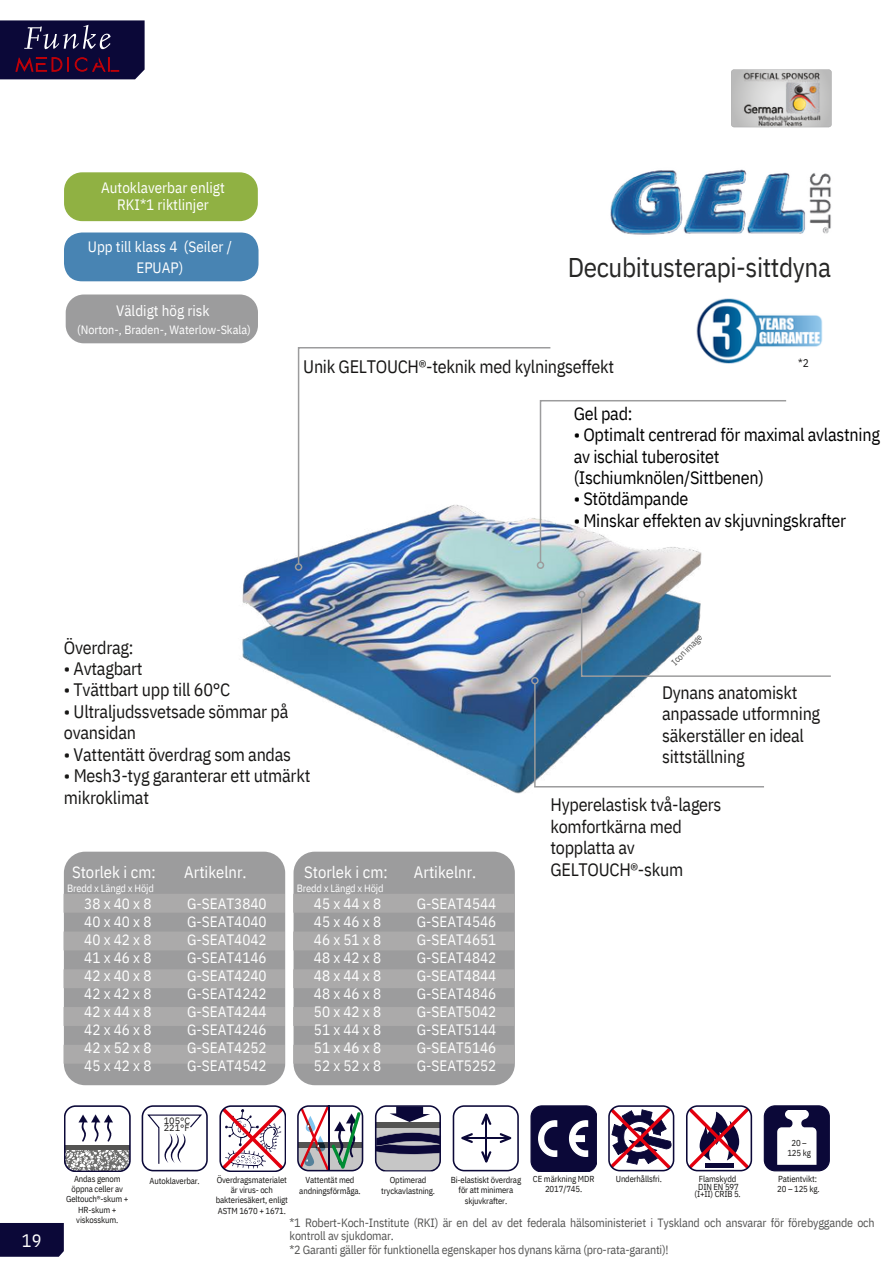
<style>
.page{position:relative;width:894px;height:1264px;background:#fff}
.page>*{position:absolute;margin:0;border:0;box-sizing:border-box;transform-origin:0 0}
.t1{font:27px "IBM Plex Sans Cond";letter-spacing:-.015em;color:#272726}
.t2{font:18px/21.5px "IBM Plex Sans Cond";letter-spacing:-.015em;color:#171615}
.t3{font:18px/21.5px "IBM Plex Sans Cond";letter-spacing:-.015em;color:#000}
.t4{font:18px "IBM Plex Sans Cond";color:#fff}
.t5{font:16.5px "IBM Plex Sans Cond";color:#fff}
.t6{font:15px/18px "IBM Plex Sans Cond";color:#fff;text-align:justify}
.t7{font:12px/13.5px "IBM Plex Sans Cond";letter-spacing:-.015em;color:#545453}
.t8{font:12px "IBM Plex Sans Cond";color:#fff}
.t9{font:11.25px "IBM Plex Sans Cond";color:#171615}
.t10{font:10.5px "IBM Plex Sans Cond";letter-spacing:-.015em;color:#fff}
.t11{font:9.15px/6.8px "IBM Plex Sans";letter-spacing:-.005em;color:#171615}
.t12{font:9px "IBM Plex Sans Cond";color:#545453}
.t13{font:8.7px/10.2px "IBM Plex Sans Cond";letter-spacing:-.015em;color:#171615;text-align:center}
</style>
<div class="page">
<div style="left:0;top:1223px;width:64px;height:33px;background:#0b0838"></div>
<svg style="left:0;top:20px;width:144px;height:59px"></svg>
<img style="left:610px;top:169px;width:221px;height:66px">
<svg style="left:64px;top:1114px;width:64px;height:56px"></svg>
<hr style="left:65px;top:1145px;width:65px;height:4px;background:#545453">
<div style="left:64px;top:1105px;width:67px;height:67px;border:2px solid #0b0838;border-radius:11px"></div>
<svg style="left:142px;top:1105px;width:66px;height:66px"></svg>
<div style="left:64px;top:172px;width:194px;height:49px;background:#90b143;border-radius:18px"></div>
<div style="left:64px;top:232px;width:194px;height:49px;background:#4884b3;border-radius:18px"></div>
<div style="left:64px;top:851px;width:221px;height:234px;background:#9c9c9d;border-radius:21px"></div>
<svg style="left:64px;top:894px;width:221px;height:169px"></svg>
<svg style="left:222px;top:1105px;width:64px;height:67px"></svg>
<div style="left:219px;top:1105px;width:67px;height:67px;border:2px solid #0b0838;border-radius:11px"></div>
<svg style="left:297px;top:1105px;width:66px;height:66px"></svg>
<svg style="left:375px;top:1105px;width:66px;height:66px"></svg>
<div style="left:293px;top:851px;width:221px;height:234px;background:#9c9c9d;border-radius:21px"></div>
<svg style="left:293px;top:893px;width:221px;height:170px"></svg>
<svg style="left:452px;top:1105px;width:66px;height:66px"></svg>
<div style="left:531px;top:1105px;width:65px;height:66px;background:#0b0838;border-radius:11px"></div>
<div style="left:530px;top:1105px;width:67px;height:67px;border:1px solid #0b0838;border-radius:11px"></div>
<svg style="left:538px;top:1120px;width:20px;height:37px"></svg>
<svg style="left:568px;top:1120px;width:21px;height:37px"></svg>
<svg style="left:608px;top:1105px;width:66px;height:66px"></svg>
<svg style="left:686px;top:1105px;width:66px;height:66px"></svg>
<svg style="left:763px;top:1105px;width:66px;height:66px"></svg>
<svg style="left:731px;top:69px;width:100px;height:58px"></svg>
<img style="left:742px;top:70px;width:77px;height:56px">
<img style="left:696px;top:298px;width:127px;height:66px">
<img style="left:242px;top:480px;width:467px;height:314px">
<svg style="left:298px;top:347px;width:252px;height:217px"></svg>
<svg style="left:295px;top:563px;width:7px;height:8px"></svg>
<svg style="left:536px;top:400px;width:249px;height:169px"></svg>
<svg style="left:531px;top:590px;width:299px;height:197px"></svg>
<div style="left:66px;top:294px;width:192px;height:49px;background:#9c9c9d;border-radius:18px"></div>
<p class="t6" style="left:101px;top:179px;width:125px;line-height:17px;text-align:center">Autoklaverbar enligt<br>RKI*1 riktlinjer</p>
<p class="t6" style="left:88px;top:236px;width:145px;line-height:20.2px;text-align:center">Upp till klass 4 (Seiler /<br>EPUAP)</p>
<p class="t6" style="left:116px;top:301px;width:95px">Väldigt hög risk</p>
<p class="t8" style="left:77px;top:321px;width:175px">(Norton-, Braden-, Waterlow-Skala)</p>
<h1 class="t1" style="left:567px;top:249px;width:265px">Decubitusterapi-sittdyna</h1>
<p class="t2" style="left:303px;top:356px;width:312px">Unik GELTOUCH®-teknik med kylningseffekt</p>
<p class="t9" style="left:798px;top:355px;width:12px">*2</p>
<p class="t3" style="left:573px;top:402px;width:60px">Gel pad:</p>
<p class="t3" style="left:573px;top:423px;width:307px">• Optimalt centrerad för maximal avlastning av ischial tuberositet (Ischiumknölen/Sittbenen)</p>
<p class="t3" style="left:573px;top:488px;width:116px">• Stötdämpande</p>
<p class="t3" style="left:573px;top:509px;width:274px">• Minskar effekten av skjuvningskrafter</p>
<p class="t4" style="left:22px;top:1228px;width:21px">19</p>
<p class="t2" style="left:64px;top:636px;width:71px">Överdrag:</p>
<p class="t2" style="left:64px;top:657px;width:80px">• Avtagbart</p>
<p class="t2" style="left:64px;top:679px;width:168px">• Tvättbart upp till 60°C</p>
<p class="t2" style="left:64px;top:700px;width:226px">• Ultraljudssvetsade sömmar på ovansidan</p>
<p class="t2" style="left:64px;top:743px;width:229px">• Vattentätt överdrag som andas</p>
<p class="t2" style="left:64px;top:764px;width:248px">• Mesh3-tyg garanterar ett utmärkt mikroklimat</p>
<p class="t5" style="left:72px;top:861px;width:85px">Storlek i cm:</p>
<p class="t5" style="left:184px;top:861px;width:64px">Artikelnr.</p>
<p class="t10" style="left:67px;top:881px;width:88px">Bredd x Längd x Höjd</p>
<p class="t5" style="left:304px;top:861px;width:85px">Storlek i cm:</p>
<p class="t10" style="left:297px;top:881px;width:88px">Bredd x Längd x Höjd</p>
<p class="t5" style="left:414px;top:861px;width:64px">Artikelnr.</p>
<p class="t6" style="left:84px;top:894px;width:69px">38x40x8<br>40x40x8<br>40x42x8<br>41x46x8<br>42x40x8<br>42x42x8<br>42x44x8<br>42x46x8<br>42x52x8<br>45x42x8</p>
<p class="t6" style="left:187px;top:894px;width:81px">G-SEAT3840<br>G-SEAT4040<br>G-SEAT4042<br>G-SEAT4146<br>G-SEAT4240<br>G-SEAT4242<br>G-SEAT4244<br>G-SEAT4246<br>G-SEAT4252<br>G-SEAT4542</p>
<p class="t6" style="left:314px;top:894px;width:69px">45x44x8<br>45x46x8<br>46x51x8<br>48x42x8<br>48x44x8<br>48x46x8<br>50x42x8<br>51x44x8<br>51x46x8<br>52x52x8</p>
<p class="t6" style="left:416px;top:894px;width:81px">G-SEAT4544<br>G-SEAT4546<br>G-SEAT4651<br>G-SEAT4842<br>G-SEAT4844<br>G-SEAT4846<br>G-SEAT5042<br>G-SEAT5144<br>G-SEAT5146<br>G-SEAT5252</p>
<p class="t11" style="left:164px;top:1116px;width:28px">105°C<br>221°F</p>
<p class="t12" style="left:668px;top:659px;width:41px;rotate:-46deg">Icon image</p>
<p class="t2" style="left:662px;top:681px;width:159px">Dynans anatomiskt anpassade utformning säkerställer en ideal sittställning</p>
<p class="t2" style="left:550px;top:794px;width:172px">Hyperelastisk två-lagers komfortkärna med topplatta av<br>GELTOUCH®-skum</p>
<p class="t13" style="left:787px;top:1137px;width:25px">20–<br>125 kg</p>
<p class="t13" style="left:533px;top:1173px;width:63px">CE märkning MDR<br>2017/745.</p>
<p class="t13" style="left:615px;top:1173px;width:48px">Underhållsfri.</p>
<p class="t13" style="left:694px;top:1174px;width:48px;line-height:7.9px">Flamskydd<br>DIN EN 597 (I+II) CRIB 5.</p>
<p class="t13" style="left:777px;top:1173px;width:44px;text-align:left">Patientvikt:<br>20 – 125 kg.</p>
<p class="t13" style="left:66px;top:1173px;width:64px">Andas genom öppna celler av<br>Geltouch®-skum +<br>HR-skum + viskosskum.</p>
<p class="t13" style="left:149px;top:1175px;width:52px">Autoklaverbar.</p>
<p class="t13" style="left:216px;top:1174px;width:74px">Överdragsmaterialet är virus- och bakteriesäkert, enligt<br>ASTM 1670 + 1671.</p>
<p class="t13" style="left:299px;top:1174px;width:63px">Vattentät med andningsförmåga.</p>
<p class="t13" style="left:381px;top:1174px;width:55px">Optimerad tryckavlastning.</p>
<p class="t13" style="left:450px;top:1174px;width:72px">Bi-elastiskt överdrag för att minimera skjuvkrafter.</p>
<p class="t7" style="left:289px;top:1215px;width:586px">*1 Robert-Koch-Institute (RKI) är en del av det federala hälsoministeriet i Tyskland och ansvarar för förebyggande och kontroll av sjukdomar.<br>*2 Garanti gäller för funktionella egenskaper hos dynans kärna (pro-rata-garanti)!</p>
</div>
